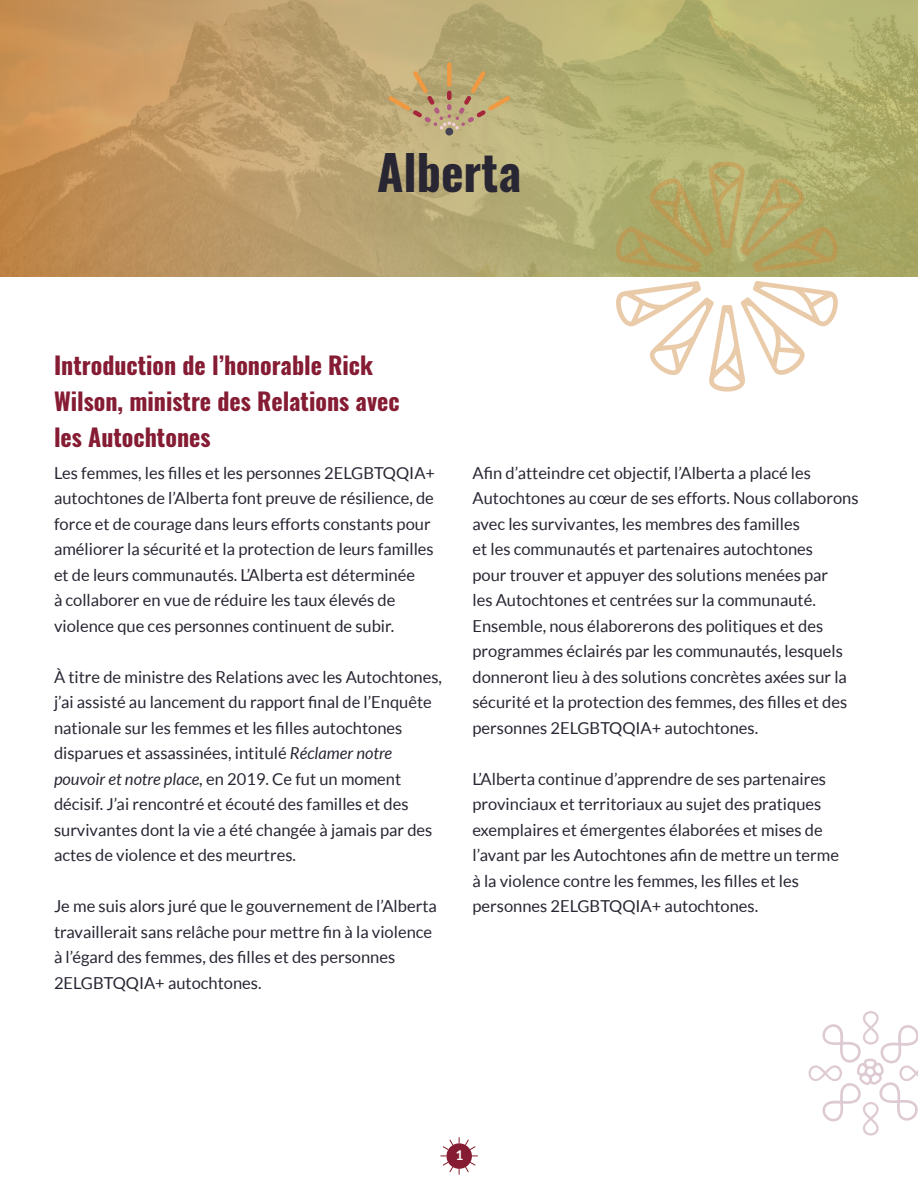
<style>
.page{position:relative;width:918px;height:1188px;background:#fff}
.page>*{position:absolute;margin:0;border:0;box-sizing:border-box;transform-origin:0 0}
.t1{font:700 48px "Oswald";color:#292633}
.t2{font:700 24px/36px "Oswald";color:#851c33}
.t3{font:16.5px/25.5px "Lato";color:#292633}
.t4{font:700 13.5px "Lato";color:#fff}
.s1{font-style:italic}
</style>
<div class="page">
<svg style="left:0;top:0;width:918px;height:277px;background:#baa56c"></svg>
<svg style="left:615px;top:162px;width:224px;height:110px;background:#b1aa68"></svg>
<svg style="left:616px;top:281px;width:222px;height:111px"></svg>
<svg style="left:388px;top:62px;width:123px;height:67px;background:#bea875"></svg>
<div style="left:445px;top:128px;width:8px;height:8px;background:#444354;border-radius:50%"></div>
<svg style="left:809px;top:1011px;width:109px;height:125px"></svg>
<svg style="left:441px;top:1138px;width:36px;height:36px"></svg>
<h1 class="t1" style="left:377px;top:152px;width:146px">Alberta</h1>
<h2 class="t2" style="left:54px;top:349px;width:347px">Introduction de l’honorable Rick<br>Wilson, ministre des Relations avec les Autochtones</h2>
<p class="t3" style="left:54px;top:460px;width:383px">Les femmes, les filles et les personnes 2ELGBTQQIA+ autochtones de l’Alberta font preuve de résilience, de force et de courage dans leurs efforts constants pour améliorer la sécurité et la protection de leurs familles et de leurs communautés. L’Alberta est déterminée<br>à collaborer en vue de réduire les taux élevés de violence que ces personnes continuent de subir.</p>
<p class="t3" style="left:54px;top:664px;width:390px">À titre de ministre des Relations avec les Autochtones, j’ai assisté au lancement du rapport final de l’Enquête nationale sur les femmes et les filles autochtones disparues et assassinées, intitulé <span class="s1">Réclamer notre pouvoir et notre place,</span> en 2019. Ce fut un moment décisif. J’ai rencontré et écouté des familles et des survivantes dont la vie a été changée à jamais par des actes de violence et des meurtres.</p>
<p class="t3" style="left:54px;top:893px;width:384px">Je me suis alors juré que le gouvernement de l’Alberta travaillerait sans relâche pour mettre fin à la violence à l’égard des femmes, des filles et des personnes 2ELGBTQQIA+ autochtones.</p>
<p class="t3" style="left:472px;top:460px;width:388px">Afin d’atteindre cet objectif, l’Alberta a placé les Autochtones au cœur de ses efforts. Nous collaborons avec les survivantes, les membres des familles<br>et les communautés et partenaires autochtones<br>pour trouver et appuyer des solutions menées par<br>les Autochtones et centrées sur la communauté.<br>Ensemble, nous élaborerons des politiques et des programmes éclairés par les communautés, lesquels donneront lieu à des solutions concrètes axées sur la sécurité et la protection des femmes, des filles et des personnes 2ELGBTQQIA+ autochtones.</p>
<p class="t3" style="left:472px;top:766px;width:368px">L’Alberta continue d’apprendre de ses partenaires provinciaux et territoriaux au sujet des pratiques exemplaires et émergentes élaborées et mises de l’avant par les Autochtones afin de mettre un terme à la violence contre les femmes, les filles et les personnes 2ELGBTQQIA+ autochtones.</p>
<p class="t4" style="left:455px;top:1148px;width:9px">1</p>
</div>
